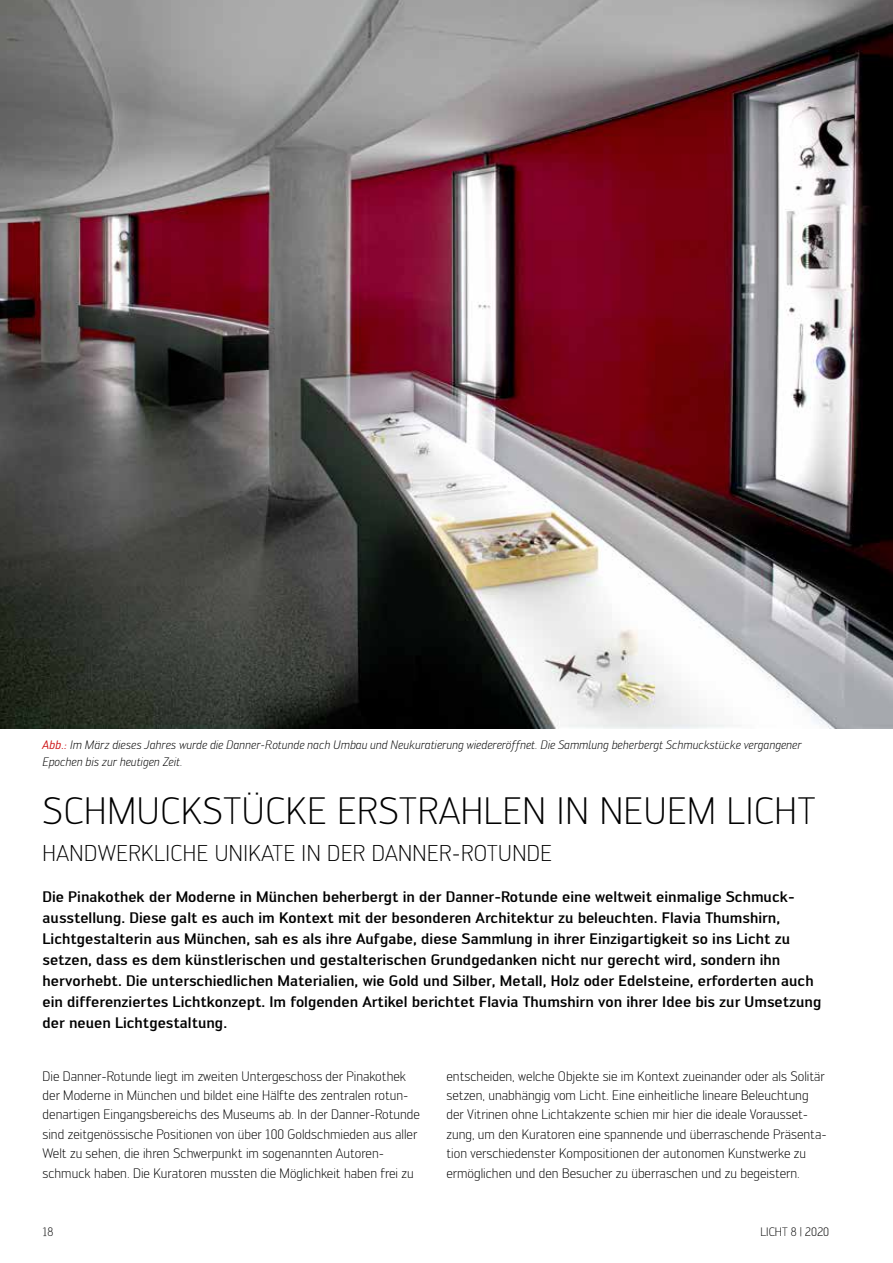
<style>
.page{position:relative;width:893px;height:1263px;background:#fff}
.page>*{position:absolute;margin:0;border:0;box-sizing:border-box;transform-origin:0 0}
.t1{font:300 37.5px "Engel";letter-spacing:.02em;color:#000}
.t2{font:300 22.5px "Engel";letter-spacing:.02em;color:#000}
.t3{font:500 15px/21px "Engel";color:#000}
.t4{font:300 13.5px/19.5px "Engel";color:#000}
.t5{font:italic 300 12px/16.8px "Engel";color:#000}
.t6{font:300 12px "Engel";color:#000}
.s1{font-weight:400;color:#cd1013}
</style>
<div class="page">
<img style="left:0;top:0;width:893px;height:728px">
<p class="t5" style="left:43px;top:737px;width:761px"><span class="s1">Abb.:</span> Im März dieses Jahres wurde die Danner-Rotunde nach Umbau und Neukuratierung wiedereröffnet. Die Sammlung beherbergt Schmuckstücke vergangener<br>Epochen bis zur heutigen Zeit.</p>
<h1 class="t1" style="left:43px;top:789px;width:774px">SCHMUCKSTÜCKE ERSTRAHLEN IN NEUEM LICHT</h1>
<h2 class="t2" style="left:43px;top:841px;width:357px">HAN DWERKLICHE UN IKATE IN DER DANN</h2>
<h2 class="t2" style="left:427px;top:841px;width:126px">ER-ROTUN DE</h2>
<p class="t3" style="left:43px;top:886px;width:780px">Die Pinakothek der Moderne in München beherbergt in der Danner-Rotunde eine weltweit einmalige Schmuck&shy;ausstellung. Diese galt es auch im Kontext mit der besonderen Architektur zu beleuchten. Flavia Thumshirn, Lichtgestalterin aus München, sah es als ihre Aufgabe, diese Sammlung in ihrer Einzigartigkeit so ins Licht zu setzen, dass es dem künstlerischen und gestalterischen Grundgedanken nicht nur gerecht wird, sondern ihn hervorhebt. Die unterschiedlichen Materialien, wie Gold und Silber, Metall, Holz oder Edelsteine, erforderten auch ein differenziertes Lichtkonzept. Im folgenden Artikel berichtet Flavia Thumshirn von ihrer Idee bis zur Umsetzung der neuen Lichtgestaltung.</p>
<p class="t4" style="left:43px;top:1066px;width:379px">Die Danner-Rotunde liegt im zweiten Untergeschoss der Pinakothek der Moderne in München und bildet eine Hälfte des zentralen rotun&shy;denartigen Eingangsbereichs des Museums ab. In der Danner-Rotunde sind zeitgenössische Positionen von über 100 Goldschmieden aus aller Welt zu sehen, die ihren Schwerpunkt im sogenannten Autoren&shy;schmuck haben. Die Kuratoren mussten die Möglichkeit haben frei zu</p>
<p class="t4" style="left:446px;top:1066px;width:382px">entscheiden, welche Objekte sie im Kontext zueinander oder als Solitär setzen, unabhängig vom Licht. Eine einheitliche lineare Beleuchtung der Vitrinen ohne Lichtakzente schien mir hier die ideale Vorausset&shy;zung, um den Kuratoren eine spannende und überraschende Präsenta&shy;tion verschiedenster Kompositionen der autonomen Kunstwerke zu ermöglichen und den Besucher zu überraschen und zu begeistern.</p>
<p class="t6" style="left:43px;top:1225px;width:12px">18</p>
<p class="t6" style="left:760px;top:1225px;width:70px">LICHT 8 | 2020</p>
</div>
